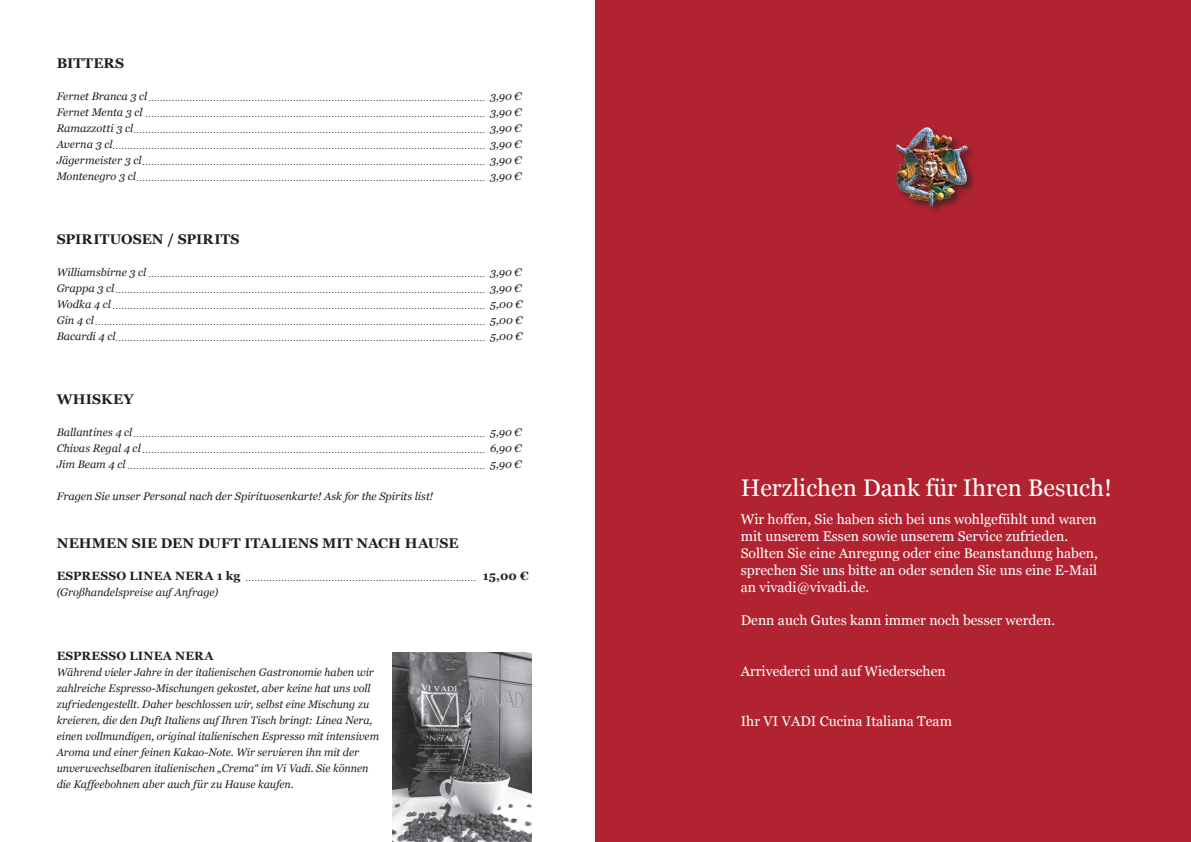
<style>
.page{position:relative;width:1191px;height:842px;background:#fff}
.page>*{position:absolute;margin:0;border:0;box-sizing:border-box;transform-origin:0 0}
.t1{font:24px "Georgia";color:#fff}
.t2{font:14px/16.8px "Georgia";color:#fff}
.t3{font:700 14px "Georgia";letter-spacing:.005em;color:#231f20}
.t4{font:700 12px "Georgia";letter-spacing:.02em;color:#231f20}
.t5{font:italic 11px/16px "Georgia";letter-spacing:-.005em;color:#231f20}
.t6{font:8px/16px "Georgia";color:#231f20;text-align:justify}
.s1{font-style:italic;font-size:11px}
.s2{font-weight:700;font-size:12px}
</style>
<div class="page">
<img style="left:392px;top:652px;width:140px;height:190px">
<div style="left:595px;top:0;width:596px;height:842px;background:#b22331"></div>
<img style="left:895px;top:127px;width:78px;height:83px">
<h2 class="t3" style="left:57px;top:54px;width:69px">BITTERS</h2>
<p class="t6" style="left:57px;top:90px;width:466px"><span class="s1">Fernet Branca 3 cl</span>.................................................................................................................. <span class="s1">3,90 € Fernet Menta 3 cl</span> ................................................................................................................... <span class="s1">3,90 € Ramazzotti 3 cl</span>....................................................................................................................... <span class="s1">3,90 € Averna 3 cl</span>.............................................................................................................................. <span class="s1">3,90 € Jägermeister 3 cl</span>.................................................................................................................... <span class="s1">3,90 € Montenegro 3 cl</span>...................................................................................................................... <span class="s1">3,90 €</span></p>
<h2 class="t3" style="left:57px;top:230px;width:184px">SPIRITUOSEN / SPIRITS</h2>
<p class="t6" style="left:57px;top:266px;width:467px"><span class="s1">Williamsbirne 3 cl</span> .................................................................................................................. <span class="s1">3,90 € Grappa 3 cl</span>............................................................................................................................. <span class="s1">3,90 € Wodka 4 cl</span> .............................................................................................................................. <span class="s1">5,00 € Gin 4 cl</span>.................................................................................................................................... <span class="s1">5,00 € Bacardi 4 cl</span>............................................................................................................................. <span class="s1">5,00 €</span></p>
<h2 class="t3" style="left:57px;top:390px;width:78px">WHISKEY</h2>
<p class="t6" style="left:57px;top:426px;width:466px"><span class="s1">Ballantines 4 cl</span>....................................................................................................................... <span class="s1">5,90 € Chivas Regal 4 cl</span>.................................................................................................................... <span class="s1">6,90 € Jim Beam 4 cl</span> ......................................................................................................................... <span class="s1">5,90 €</span></p>
<h3 class="t5" style="left:57px;top:488px;width:378px">Fragen Sie unser Personal nach der Spirituosenkarte! Ask for the Spirits list!</h3>
<h2 class="t3" style="left:57px;top:534px;width:403px">NEHMEN SIE DEN DUFT ITALIENS MIT NACH HAUSE</h2>
<p class="t6" style="left:57px;top:570px;width:473px"><span class="s2">ESPRESSO LINEA NERA 1 kg</span> .............................................................................. <span class="s2">15,00 €</span></p>
<h3 class="t5" style="left:57px;top:584px;width:163px">(Großhandelspreise auf Anfrage)</h3>
<h3 class="t4" style="left:57px;top:648px;width:158px">ESPRESSO LINEA NERA</h3>
<p class="t5" style="left:57px;top:664px;width:324px">Während vieler Jahre in der italienischen Gastronomie haben wir zahlreiche Espresso-Mischungen gekostet, aber keine hat uns voll zufriedengestellt. Daher beschlossen wir, selbst eine Mischung zu kreieren, die den Duft Italiens auf Ihren Tisch bringt: Linea Nera, einen vollmundigen, original italienischen Espresso mit intensivem Aroma und einer feinen Kakao-Note. Wir servieren ihn mit der unverwechselbaren italienischen „Crema“ im Vi Vadi. Sie können die Kaffeebohnen aber auch für zu Hause kaufen.</p>
<h1 class="t1" style="left:740px;top:473px;width:373px">Herzlichen Dank für Ihren Besuch!</h1>
<p class="t2" style="left:740px;top:511px;width:359px">Wir hoffen, Sie haben sich bei uns wohlgefühlt und waren mit unserem Essen sowie unserem Service zufrieden.<br>Sollten Sie eine Anregung oder eine Beanstandung haben, sprechen Sie uns bitte an oder senden Sie uns eine E-Mail an vivadi@vivadi.de.</p>
<h2 class="t2" style="left:740px;top:612px;width:316px">Denn auch Gutes kann immer noch besser werden.</h2>
<h2 class="t2" style="left:740px;top:663px;width:206px">Arrivederci und auf Wiedersehen</h2>
<h2 class="t2" style="left:740px;top:713px;width:213px">Ihr VI VADI Cucina Italiana Team</h2>
</div>
